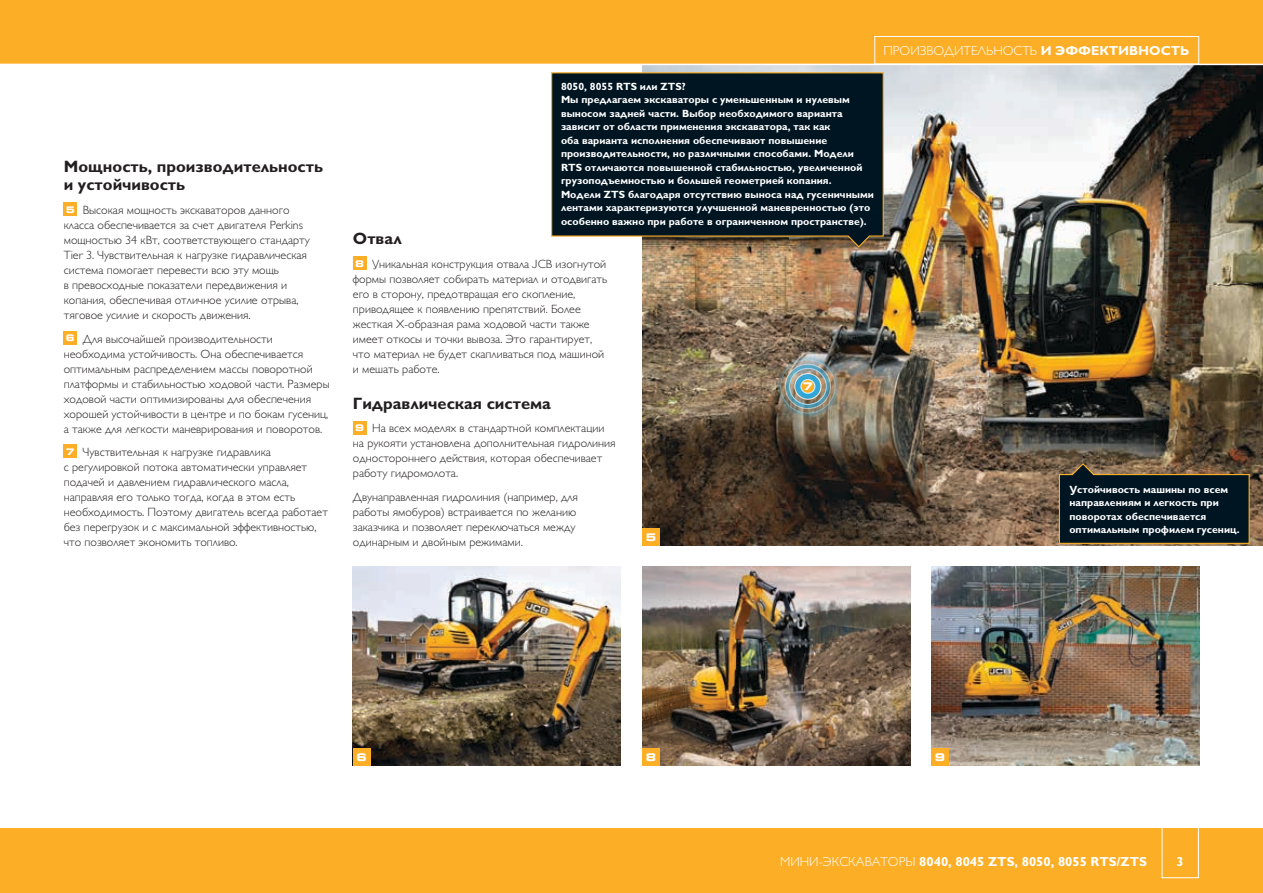
<style>
.page{position:relative;width:1263px;height:893px;background:#fff}
.page>*{position:absolute;margin:0;border:0;box-sizing:border-box;transform-origin:0 0}
.t1{font:700 16.5px/18.8px "Gill Sans Cyr";color:#231f20}
.t2{font:700 13.2px "Gill Sans Cyr";color:#fff}
.t3{font:300 13.2px "Gill Sans Cyr";color:#fff}
.t4{font:300 12px/15px "Gill Sans Cyr";color:#231f20}
.t5{font:700 10.5px/13.5px "Gill Sans Cyr";color:#fff}
.t6{font:700 expanded 10.5px "Square 721 BT";color:#fff}
.s1{font-family:"Square 721 BT";font-weight:700;font-stretch:expanded;font-size:9.15px;color:#fff}
.s2{font-family:"JCB Light";font-weight:400}
.s3{font-weight:700}
.s4{font-weight:300}
</style>
<div class="page">
<img style="left:642px;top:567px;width:268px;height:198px">
<img style="left:931px;top:567px;width:268px;height:198px">
<img style="left:353px;top:567px;width:268px;height:198px">
<img style="left:642px;top:65px;width:621px;height:481px">
<div style="left:0;top:828px;width:1263px;height:65px;background:#fcaf26"></div>
<div style="left:0;top:0;width:1263px;height:64px;background:#fcaf26"></div>
<div style="left:64px;top:203px;width:13px;height:13px;background:#fcaf26"></div>
<div style="left:64px;top:331px;width:13px;height:13px;background:#fcaf26"></div>
<div style="left:64px;top:445px;width:13px;height:13px;background:#fcaf26"></div>
<div style="left:353px;top:257px;width:13px;height:13px;background:#fcaf26"></div>
<div style="left:353px;top:421px;width:13px;height:13px;background:#fcaf26"></div>
<div style="left:1162px;top:819px;width:37px;height:59px;border:1px solid #fff"></div>
<div style="left:353px;top:748px;width:17px;height:17px;background:#fcaf26"></div>
<div style="left:642px;top:748px;width:17px;height:17px;background:#fcaf26"></div>
<div style="left:642px;top:529px;width:17px;height:17px;background:#fcaf26"></div>
<div style="left:931px;top:748px;width:18px;height:17px;background:#fcaf26"></div>
<div style="left:874px;top:36px;width:325px;height:28px;border:1px solid #fff"></div>
<svg style="left:551px;top:72px;width:333px;height:176px;background:#0e1f27"></svg>
<svg style="left:1058px;top:462px;width:192px;height:82px;background:#192527"></svg>
<img style="left:776px;top:355px;width:64px;height:63px">
<h1 class="t1" style="left:64px;top:157px;width:261px">Мощность, производительность и устойчивость</h1>
<p class="t4" style="left:64px;top:202px;width:248px"><span class="s1">5</span> Высокая мощность экскаваторов данного класса обеспечивается за счет двигателя Perkins мощностью 34 кВт, соответствующего стандарту Tier 3. Чувствительная к нагрузке гидравлическая система помогает перевести всю эту мощь<br>в превосходные показатели передвижения и копания, обеспечивая отличное усилие отрыва, тяговое усилие и скорость движения.</p>
<p class="t4" style="left:64px;top:331px;width:267px"><span class="s1">6</span> Для высочайшей производительности необходима устойчивость. Она обеспечивается оптимальным распределением массы поворотной платформы и стабильностью ходовой части. Размеры ходовой части оптимизированы для обеспечения хорошей устойчивости в центре и по бокам гусениц, а также для легкости маневрирования и поворотов.</p>
<p class="t4" style="left:64px;top:444px;width:266px"><span class="s1">7</span> Чувствительная к нагрузке гидравлика<br>с регулировкой потока автоматически управляет подачей и давлением гидравлического масла, направляя его только тогда, когда в этом есть необходимость. Поэтому двигатель всегда работает без перегрузок и с максимальной эффективностью, что позволяет экономить топливо.</p>
<p class="t5" style="left:561px;top:80px;width:314px">8050, 8055 RTS или ZTS?<br>Мы предлагаем экскаваторы с уменьшенным и нулевым выносом задней части. Выбор необходимого варианта зависит от области применения экскаватора, так как<br>оба варианта исполнения обеспечивают повышение производительности, но различными способами. Модели RTS отличаются повышенной стабильностью, увеличенной грузоподъемностью и большей геометрией копания.<br>Модели ZTS благодаря отсутствию выноса над гусеничными лентами характеризуются улучшенной маневренностью (это особенно важно при работе в ограниченном пространстве).</p>
<h1 class="t1" style="left:353px;top:229px;width:50px">Отвал</h1>
<p class="t4" style="left:353px;top:256px;width:256px"><span class="s1">8</span> Уникальная конструкция отвала <span class="s2">J</span>CB изогнутой формы позволяет собирать материал и отодвигать его в сторону, предотвращая его скопление, приводящее к появлению препятствий. Более жесткая Х-образная рама ходовой части также имеет откосы и точки вывоза. Это гарантирует, что материал не будет скапливаться под машиной и мешать работе.</p>
<h1 class="t1" style="left:353px;top:394px;width:200px">Гидравлическая система</h1>
<p class="t4" style="left:353px;top:421px;width:264px"><span class="s1">9</span> На всех моделях в стандартной комплектации на рукояти установлена дополнительная гидролиния одностороннего действия, которая обеспечивает работу гидромолота.</p>
<p class="t4" style="left:353px;top:489px;width:227px">Двунаправленная гидролиния (например, для работы ямобуров) встраивается по желанию заказчика и позволяет переключаться между одинарным и двойным режимами.</p>
<p class="t6" style="left:646px;top:531px;width:12px">5</p>
<p class="t6" style="left:803px;top:380px;width:12px">7</p>
<p class="t3" style="left:883px;top:43px;width:307px">ПРОИЗВОДИТЕЛЬНОСТЬ <span class="s3">И ЭФФЕКТИВНОСТЬ</span></p>
<p class="t5" style="left:1069px;top:483px;width:172px">Устойчивость машины по всем направлениям и легкость при поворотах обеспечивается оптимальным профилем гусениц.</p>
<p class="t6" style="left:356px;top:751px;width:12px">6</p>
<p class="t6" style="left:646px;top:751px;width:12px">8</p>
<p class="t6" style="left:935px;top:751px;width:12px">9</p>
<p class="t2" style="left:780px;top:854px;width:368px"><span class="s4">МИНИ-ЭКСКАВАТОРЫ</span> 8040, 8045 ZTS, 8050, 8055 RTS/ZTS</p>
<p class="t2" style="left:1176px;top:854px;width:9px">3</p>
</div>
